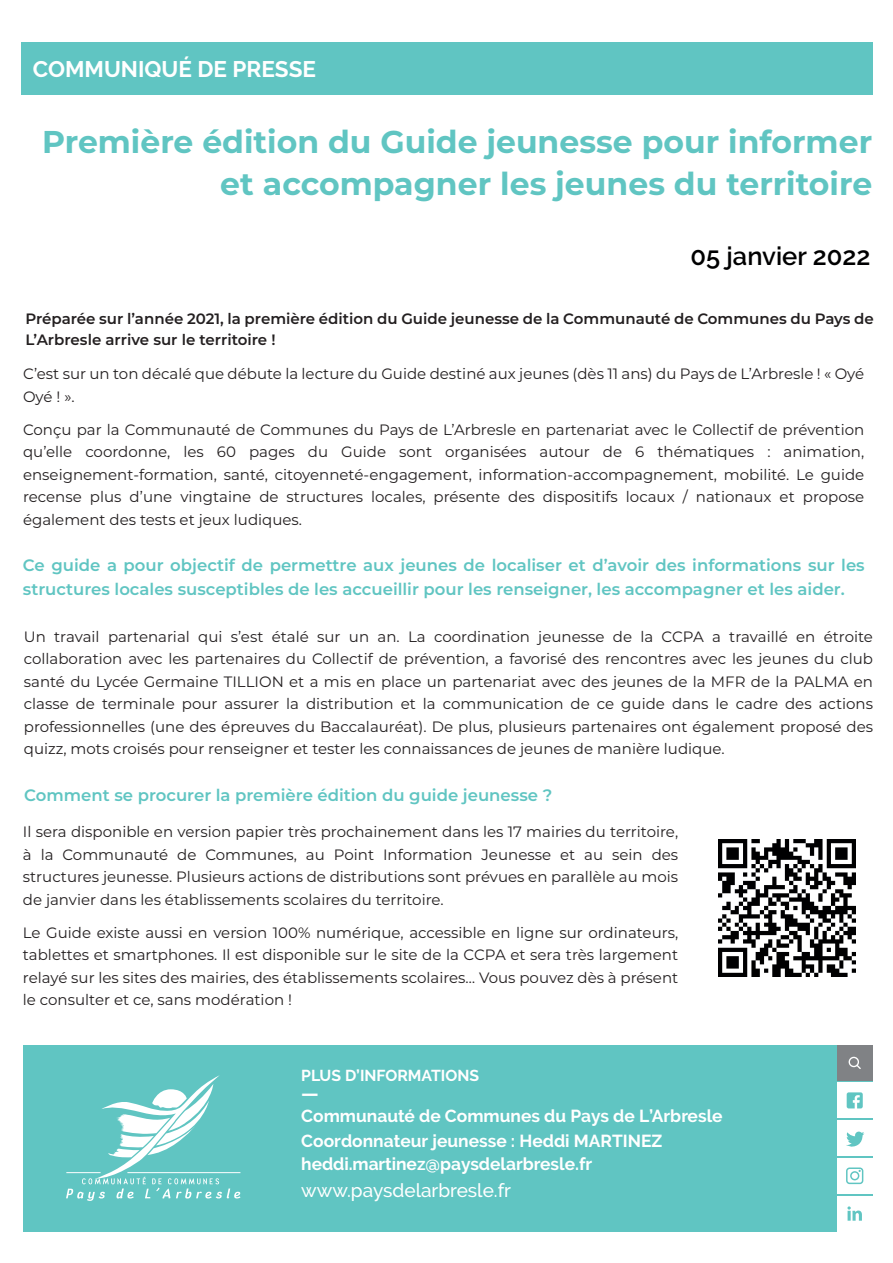
<style>
.page{position:relative;width:893px;height:1263px;background:#fff}
.page>*{position:absolute;margin:0;border:0;box-sizing:border-box;transform-origin:0 0}
.t1{font:700 31.5px/42px "Montserrat";color:#60c5c2;text-align:right}
.t2{font:600 25.5px "Raleway";color:#000001}
.t3{font:700 22.5px "Raleway";color:#fff}
.t4{font:500 18.9px "Raleway";color:#fff}
.t5{font:700 18.9px "Raleway";color:#fff}
.t6{font:700 17.4px/25.3px "Raleway";color:#fff}
.t7{font:600 16.5px/24px "Montserrat";color:#60c5c2}
.t8{font:700 15.75px "Raleway";color:#fff}
.t9{font:15px/22.5px "Montserrat";color:#231f20;text-align:justify}
.t10{font:600 15px/21px "Montserrat";color:#231f20}
</style>
<div class="page">
<div style="left:21px;top:43px;width:851px;height:52px;background:#60c5c2"></div>
<div style="left:23px;top:1045px;width:849px;height:186px;background:#60c5c2"></div>
<div style="left:837px;top:1083px;width:35px;height:35px;background:#fff"></div>
<div style="left:837px;top:1120px;width:35px;height:36px;background:#fff"></div>
<div style="left:837px;top:1158px;width:35px;height:35px;background:#fff"></div>
<div style="left:837px;top:1196px;width:35px;height:35px;background:#fff"></div>
<svg style="left:847px;top:1092px;width:16px;height:16px"></svg>
<svg style="left:846px;top:1131px;width:18px;height:16px"></svg>
<svg style="left:847px;top:1206px;width:15px;height:15px"></svg>
<svg style="left:846px;top:1167px;width:17px;height:17px"></svg>
<div style="left:837px;top:1045px;width:35px;height:36px;background:#808285"></div>
<div style="left:849px;top:1057px;width:10px;height:10px;border:1px solid #fff;border-radius:50%"></div>
<svg style="left:855px;top:1063px;width:6px;height:6px"></svg>
<svg style="left:66px;top:1075px;width:174px;height:126px"></svg>
<img style="left:719px;top:839px;width:136px;height:137px">
<h3 class="t3" style="left:33px;top:56px;width:285px">COMMUNIQUÉ DE PRESSE</h3>
<h1 class="t1" style="left:42px;top:119px;width:832px">Première édition du Guide jeunesse pour informer et accompagner les jeunes du territoire</h1>
<h2 class="t2" style="left:691px;top:242px;width:181px">05 janvier 2022</h2>
<p class="t10" style="left:25px;top:308px;width:850px">Préparée sur l’année 2021, la première édition du Guide jeunesse de la Communauté de Communes du Pays de<br>L’Arbresle arrive sur le territoire !</p>
<p class="t9" style="left:23px;top:362px;width:843px">C’est sur un ton décalé que débute la lecture du Guide destiné aux jeunes (dès 11 ans) du Pays de L’Arbresle ! « Oyé<br>Oyé ! ».</p>
<p class="t9" style="left:23px;top:417px;width:843px">Conçu par la Communauté de Communes du Pays de L’Arbresle en partenariat avec le Collectif de prévention qu’elle coordonne, les 60 pages du Guide sont organisées autour de 6 thématiques : animation, enseignement-formation, santé, citoyenneté-engagement, information-accompagnement, mobilité. Le guide recense plus d’une vingtaine de structures locales, présente des dispositifs locaux / nationaux et propose également des tests et jeux ludiques.</p>
<p class="t7" style="left:23px;top:552px;width:843px">Ce guide a pour objectif de permettre aux jeunes de localiser et d’avoir des informations sur les structures locales susceptibles de les accueillir pour les renseigner, les accompagner et les aider.</p>
<p class="t9" style="left:24px;top:625px;width:851px">Un travail partenarial qui s’est étalé sur un an. La coordination jeunesse de la CCPA a travaillé en étroite collaboration avec les partenaires du Collectif de prévention, a favorisé des rencontres avec les jeunes du club santé du Lycée Germaine TILLION et a mis en place un partenariat avec des jeunes de la MFR de la PALMA en classe de terminale pour assurer la distribution et la communication de ce guide dans le cadre des actions professionnelles (une des épreuves du Baccalauréat). De plus, plusieurs partenaires ont également proposé des quizz, mots croisés pour renseigner et tester les connaissances de jeunes de manière ludique.</p>
<p class="t7" style="left:24px;top:782px;width:530px">Comment se procurer la première édition du guide jeunesse ?</p>
<p class="t9" style="left:23px;top:820px;width:657px">Il sera disponible en version papier très prochainement dans les 17 mairies du territoire, à la Communauté de Communes, au Point Information Jeunesse et au sein des structures jeunesse. Plusieurs actions de distributions sont prévues en parallèle au mois de janvier dans les établissements scolaires du territoire.</p>
<p class="t9" style="left:23px;top:921px;width:657px">Le Guide existe aussi en version 100% numérique, accessible en ligne sur ordinateurs, tablettes et smartphones. Il est disponible sur le site de la CCPA et sera très largement relayé sur les sites des mairies, des établissements scolaires… Vous pouvez dès à présent le consulter et ce, sans modération !</p>
<p class="t8" style="left:301px;top:1067px;width:179px">PLUS D’INFORMATIONS</p>
<p class="t5" style="left:301px;top:1082px;width:19px">—</p>
<p class="t6" style="left:301px;top:1103px;width:423px">Communauté de Communes du Pays de L’Arbresle<br>Coordonnateur jeunesse : Heddi MARTINEZ</p>
<p class="t6" style="left:301px;top:1151px;width:292px">heddi.martinez@paysdelarbresle.fr</p>
<p class="t4" style="left:301px;top:1179px;width:211px">www.paysdelarbresle.fr</p>
</div>
